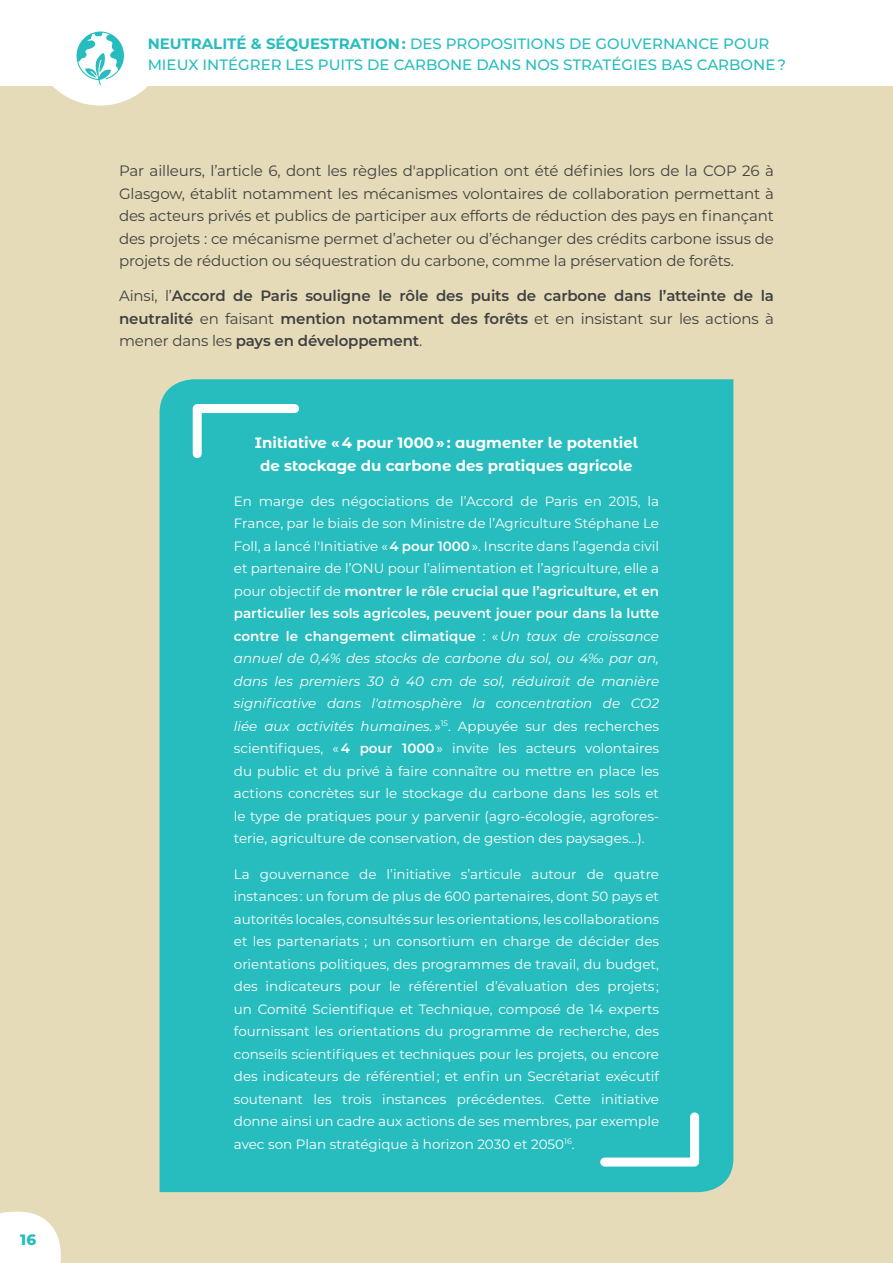
<style>
.page{position:relative;width:893px;height:1263px;background:#fff}
.page>*{position:absolute;margin:0;border:0;box-sizing:border-box;transform-origin:0 0}
.t1{font:15px/22.5px "Montserrat";letter-spacing:-.01em;color:#414042;text-align:justify}
.t2{font:600 15px/22.5px "Montserrat";letter-spacing:-.01em;color:#414042;text-align:justify}
.t3{font:500 15px/21px "Montserrat";color:#27bdbe}
.t4{font:700 15px/22.5px "Montserrat Alternates";color:#fff;text-align:center}
.t5{font:800 15px "Montserrat";color:#27bdbe}
.t6{font:13.5px/22.5px "Montserrat";color:#fff;text-align:justify}
.s1{font-weight:700}
.s2{font-weight:400}
.s3{font-weight:600}
.s4{font-style:italic}
</style>
<div class="page">
<div style="left:0;top:86px;width:893px;height:1177px;background:#e5dbb8"></div>
<svg style="left:0;top:1212px;width:61px;height:51px"></svg>
<svg style="left:31px;top:31px;width:139px;height:75px"></svg>
<div style="left:160px;top:379px;width:573px;height:813px;background:#27bdbe"></div>
<svg style="left:596px;top:1108px;width:108px;height:63px"></svg>
<svg style="left:188px;top:399px;width:116px;height:64px"></svg>
<p class="t5" style="left:20px;top:1229px;width:18px">16</p>
<p class="t3" style="left:148px;top:33px;width:640px"><span class="s1">NEUTRALITÉ &amp; SÉQUESTRATION :</span> DES PROPOSITIONS DE GOUVERNANCE POUR<br>MIEUX INTÉGRER LES PUITS DE CARBONE DANS NOS STRATÉGIES BAS CARBONE ?</p>
<p class="t1" style="left:119px;top:159px;width:656px">Par ailleurs, l’article 6, dont les règles d'application ont été définies lors de la COP 26 à Glasgow, établit notamment les mécanismes volontaires de collaboration permettant à des acteurs privés et publics de participer aux efforts de réduction des pays en finançant des projets : ce mécanisme permet d’acheter ou d’échanger des crédits carbone issus de projets de réduction ou séquestration du carbone, comme la préservation de forêts.</p>
<p class="t2" style="left:119px;top:284px;width:656px"><span class="s2">Ainsi, l’</span>Accord de Paris souligne le rôle des puits de carbone dans l’atteinte de la neutralité <span class="s2">en faisant</span> mention notamment des forêts <span class="s2">et en insistant sur les actions à mener dans les</span> pays en développement<span class="s2">.</span></p>
<p class="t4" style="left:255px;top:431px;width:385px">Initiative « 4 pour 1000 » : augmenter le potentiel de stockage du carbone des pratiques agricole</p>
<p class="t6" style="left:234px;top:489px;width:427px">En marge des négociations de l’Accord de Paris en 2015, la France, par le biais de son Ministre de l’Agriculture Stéphane Le Foll, a lancé l'Initiative « <span class="s3">4 pour 1000</span> ». Inscrite dans l’agenda civil et partenaire de l’ONU pour l’alimentation et l’agriculture, elle a pour objectif de <span class="s3">montrer le rôle crucial que l’agriculture, et en particulier les sols agricoles, peuvent jouer pour dans la lutte contre le changement climatique</span> : « <span class="s4">Un taux de croissance annuel de 0,4% des stocks de carbone du sol, ou 4‰ par an, dans les premiers 30 à 40 cm de sol, réduirait de manière significative dans l'atmosphère la concentration de CO2 liée aux activités humaines.</span> »<sup>15</sup>. Appuyée sur des recherches scientifiques, « <span class="s3">4 pour 1000</span> » invite les acteurs volontaires du public et du privé à faire connaître ou mettre en place les actions concrètes sur le stockage du carbone dans les sols et le type de pratiques pour y parvenir (agro-écologie, agrofores&shy;terie, agriculture de conservation, de gestion des paysages…).</p>
<p class="t6" style="left:234px;top:862px;width:427px">La gouvernance de l’initiative s’articule autour de quatre instances : un forum de plus de 600 partenaires, dont 50 pays et autorités locales, consultés sur les orientations, les collaborations et les partenariats ; un consortium en charge de décider des orientations politiques, des programmes de travail, du budget, des indicateurs pour le référentiel d’évaluation des projets ; un Comité Scientifique et Technique, composé de 14 experts fournissant les orientations du programme de recherche, des conseils scientifiques et techniques pour les projets, ou encore des indicateurs de référentiel ; et enfin un Secrétariat exécutif soutenant les trois instances précédentes. Cette initiative donne ainsi un cadre aux actions de ses membres, par exemple avec son Plan stratégique à horizon 2030 et 2050<sup>16</sup>.</p>
</div>
